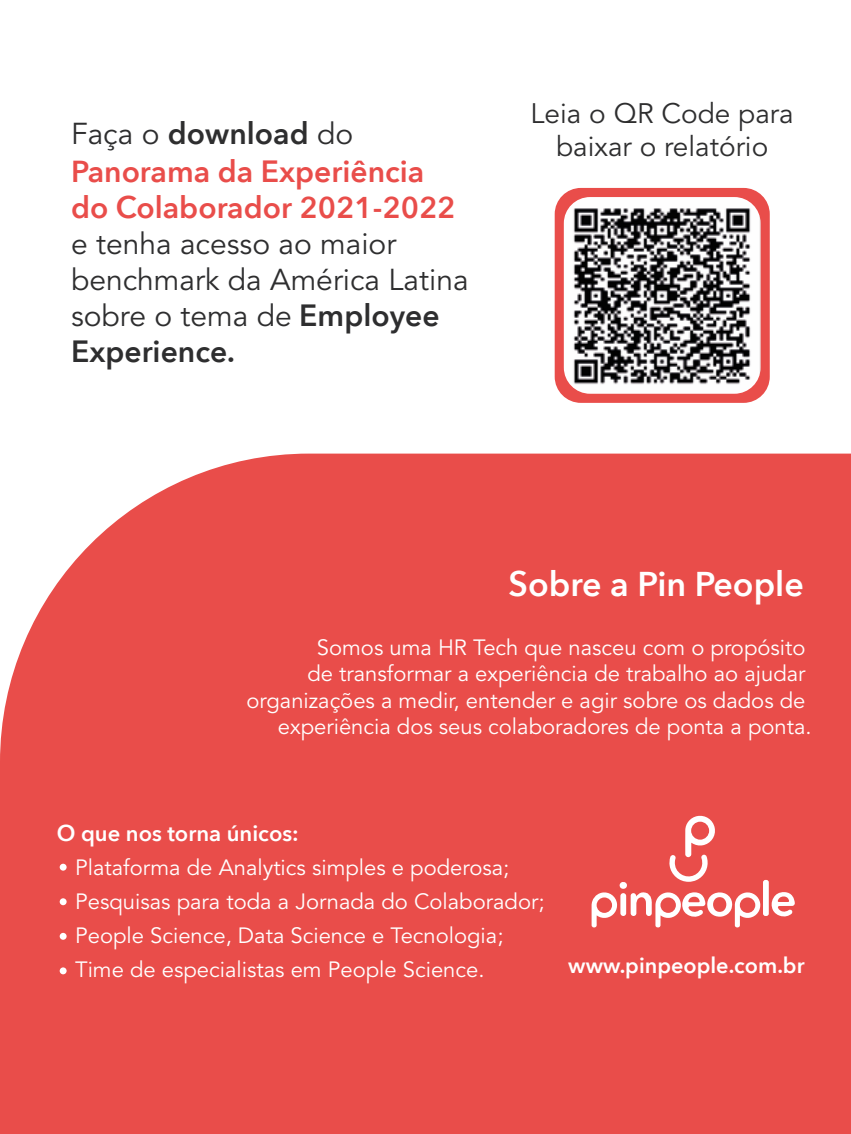
<style>
.page{position:relative;width:851px;height:1134px;background:#fff}
.page>*{position:absolute;margin:0;border:0;box-sizing:border-box;transform-origin:0 0}
.t1{font:600 34px "Avenir Next";color:#fff}
.t2{font:30px/36px "Avenir LT Std";color:#2e2e2f}
.t3{font:600 30px/36.6px "Avenir Next";color:#e94d4a}
.t4{font:600 30px "Avenir Next";color:#2e2e2f}
.t5{font:28px/33.6px "Avenir LT Std";color:#2e2e2f;text-align:center}
.t6{font:22px/26.4px "Avenir LT Std";color:#fff;text-align:right}
.t7{font:600 22px "Avenir Next";color:#fff}
.t8{font:600 21.6px "Avenir Next";color:#fff}
.s1{font-family:"Avenir LT Std";font-weight:400;color:#2e2e2f}
.s2{color:#2e2e2f}
.s3{font-family:"Avenir Next";font-weight:600}
</style>
<div class="page">
<div style="left:0;top:454px;width:850px;height:680px;background:#e94d4a"></div>
<div style="left:762px;top:880px;width:6px;height:36px;background:#fff;border-radius:2px"></div>
<svg style="left:591px;top:815px;width:170px;height:113px;background:#ec6a68"></svg>
<svg style="left:770px;top:892px;width:24px;height:26px"></svg>
<div style="left:60px;top:864px;width:7px;height:7px;background:#fff;border-radius:50%"></div>
<div style="left:60px;top:898px;width:7px;height:7px;background:#fff;border-radius:50%"></div>
<div style="left:60px;top:933px;width:7px;height:7px;background:#fff;border-radius:50%"></div>
<div style="left:60px;top:967px;width:7px;height:7px;background:#fff;border-radius:50%"></div>
<div style="left:554px;top:188px;width:215px;height:215px;background:#e94d4a;border-radius:26px"></div>
<img style="left:563px;top:197px;width:197px;height:197px">
<h2 class="t3" style="left:71px;top:115px;width:386px"><span class="s1">Faça o</span> <span class="s2">download</span> <span class="s1">do<br></span>Panorama da Experiência do Colaborador 2021-2022</h2>
<h2 class="t2" style="left:71px;top:227px;width:399px">e tenha acesso ao maior benchmark da América Latina sobre o tema de <span class="s3">Employee</span></h2>
<h2 class="t4" style="left:71px;top:326px;width:165px">Experience.</h2>
<p class="t5" style="left:530px;top:97px;width:264px">Leia o QR Code para baixar o relatório</p>
<h1 class="t1" style="left:508px;top:555px;width:297px">Sobre a Pin People</h1>
<p class="t6" style="left:246px;top:635px;width:566px">Somos uma HR Tech que nasceu com o propósito<br>de transformar a experiência de trabalho ao ajudar organizações a medir, entender e agir sobre os dados de experiência dos seus colaboradores de ponta a ponta.</p>
<p class="t7" style="left:57px;top:814px;width:243px">O que nos torna únicos:</p>
<p class="t6" style="left:75px;top:851px;width:470px;line-height:34px;text-align:left">Plataforma de Analytics simples e poderosa; Pesquisas para toda a Jornada do Colaborador; People Science, Data Science e Tecnologia; Time de especialistas em People Science.</p>
<p class="t8" style="left:568px;top:946px;width:238px">www.pinpeople.com.br</p>
</div>
